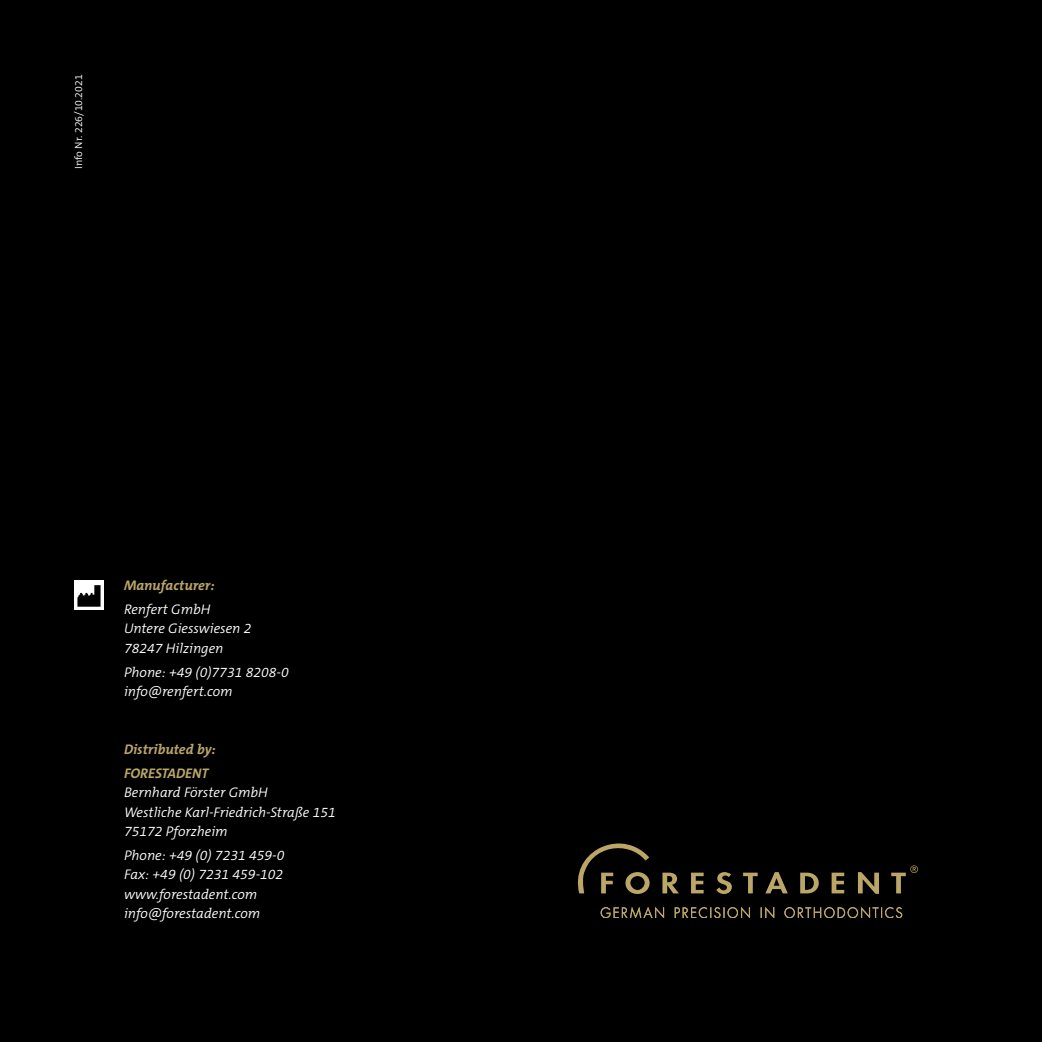
<style>
.page{position:relative;width:1042px;height:1042px;background:#000}
.page>*{position:absolute;margin:0;border:0;box-sizing:border-box;transform-origin:0 0}
.t1{font:italic 300 14px/19.2px "The Mix C5";color:#fff}
.t2{font:italic 700 14px/24.2px "The Mix C5";color:#bba668}
.t3{font:300 10.5px "The Mix C5";color:#fff}
</style>
<div class="page">
<svg style="left:662px;top:872px;width:17px;height:21px"></svg>
<svg style="left:691px;top:872px;width:12px;height:21px"></svg>
<svg style="left:716px;top:872px;width:16px;height:22px"></svg>
<svg style="left:743px;top:872px;width:15px;height:21px"></svg>
<svg style="left:765px;top:872px;width:23px;height:21px"></svg>
<svg style="left:800px;top:872px;width:19px;height:21px"></svg>
<svg style="left:831px;top:872px;width:13px;height:21px"></svg>
<svg style="left:858px;top:872px;width:21px;height:22px"></svg>
<svg style="left:891px;top:865px;width:27px;height:28px"></svg>
<svg style="left:578px;top:843px;width:71px;height:51px"></svg>
<svg style="left:600px;top:907px;width:302px;height:11px"></svg>
<img style="left:74px;top:580px;width:30px;height:30px">
<p class="t3" style="left:72px;top:169px;width:96px;rotate:-90deg">Info Nr. 226/10.2021</p>
<p class="t2" style="left:124px;top:573px;width:92px">Manufacturer:</p>
<p class="t1" style="left:124px;top:600px;width:129px">Renfert GmbH<br>Untere Giesswiesen 2<br>78247 Hilzingen</p>
<p class="t1" style="left:124px;top:663px;width:166px">Phone: +49 (0)7731 8208-0 info@renfert.com</p>
<p class="t2" style="left:124px;top:737px;width:93px">Distributed by:<br>FORESTADENT</p>
<p class="t1" style="left:124px;top:783px;width:213px">Bernhard Förster GmbH<br>Westliche Karl-Friedrich-Straße 151<br>75172 Pforzheim</p>
<p class="t1" style="left:124px;top:846px;width:162px">Phone: +49 (0) 7231 459-0<br>Fax: +49 (0) 7231 459-102 www.forestadent.com info@forestadent.com</p>
</div>
